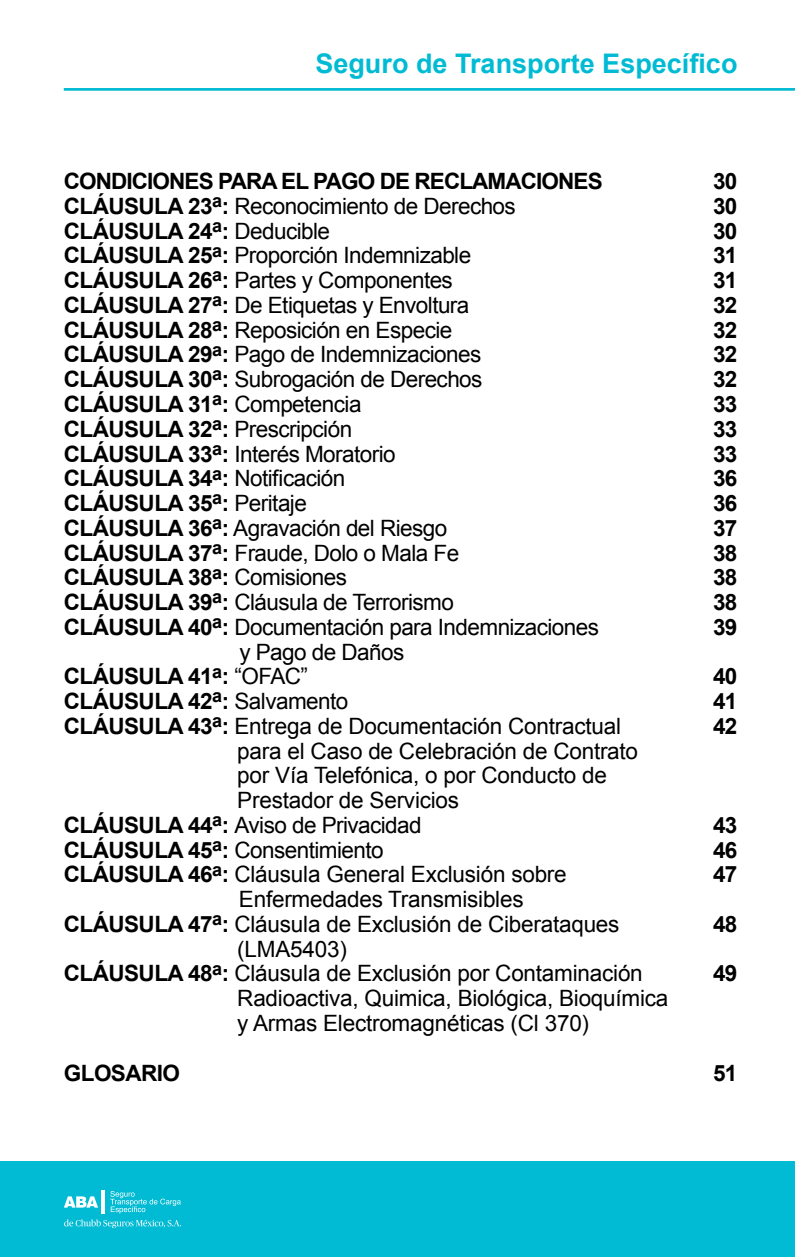
<style>
.page{position:relative;width:795px;height:1257px;background:#fff}
.page>*{position:absolute;margin:0;border:0;box-sizing:border-box;transform-origin:0 0}
.t1{font:700 27px "Arial";color:#00bbd3}
.t2{font:22.5px "Arial";letter-spacing:-.025em;color:#000}
.t3{font:700 22.5px/24.8px "Arial";letter-spacing:-.025em;color:#000;text-align:justify}
.s1{font-weight:700}
.s2{font-weight:400}
</style>
<div class="page">
<div style="left:0;top:1161px;width:794px;height:95px;background:#00bbd3"></div>
<hr style="left:64px;top:88px;width:730px;height:2px;background:#00bbd3">
<svg style="left:110px;top:1190px;width:71px;height:23px"></svg>
<svg style="left:64px;top:1196px;width:34px;height:11px"></svg>
<hr style="left:101px;top:1190px;width:4px;height:23px;background:#fff">
<svg style="left:64px;top:1219px;width:117px;height:9px"></svg>
<p class="t1" style="left:315px;top:45px;width:423px">Seguro de Transporte Específico</p>
<p class="t3" style="left:64px;top:169px;width:540px">CONDICIONES PARA EL PAGO DE RECLAMACIONES</p>
<p class="t2" style="left:64px;top:191px;width:453px"><span class="s1">CLÁUSULA 23</span><sup>a</sup><span class="s1">:</span> Reconocimiento de Derechos</p>
<p class="t3" style="left:64px;top:219px;width:267px">CLÁUSULA 24<sup>a</sup>: <span class="s2">Deducible</span></p>
<p class="t2" style="left:64px;top:241px;width:408px"><span class="s1">CLÁUSULA 25</span><sup>a</sup><span class="s1">:</span> Proporción Indemnizable</p>
<p class="t2" style="left:64px;top:265px;width:390px"><span class="s1">CLÁUSULA 26</span><sup>a</sup><span class="s1">:</span> Partes y Componentes</p>
<p class="t2" style="left:64px;top:290px;width:407px"><span class="s1">CLÁUSULA 27</span><sup>a</sup><span class="s1">:</span> De Etiquetas y Envoltura</p>
<p class="t2" style="left:64px;top:315px;width:390px"><span class="s1">CLÁUSULA 28</span><sup>a</sup><span class="s1">:</span> Reposición en Especie</p>
<p class="t2" style="left:64px;top:340px;width:418px"><span class="s1">CLÁUSULA 29</span><sup>a</sup><span class="s1">:</span> Pago de Indemnizaciones</p>
<p class="t2" style="left:64px;top:364px;width:420px"><span class="s1">CLÁUSULA 30</span><sup>a</sup><span class="s1">:</span> Subrogación de Derechos</p>
<p class="t3" style="left:64px;top:392px;width:299px">CLÁUSULA 31<sup>a</sup>: <span class="s2">Competencia</span></p>
<p class="t2" style="left:64px;top:414px;width:290px"><span class="s1">CLÁUSULA 32</span><sup>a</sup><span class="s1">:</span> Prescripción</p>
<p class="t2" style="left:64px;top:439px;width:333px"><span class="s1">CLÁUSULA 33</span><sup>a</sup><span class="s1">:</span> Interés Moratorio</p>
<p class="t2" style="left:64px;top:463px;width:283px"><span class="s1">CLÁUSULA 34</span><sup>a</sup><span class="s1">:</span> Notificación</p>
<p class="t3" style="left:64px;top:491px;width:244px">CLÁUSULA 35<sup>a</sup>: <span class="s2">Peritaje</span></p>
<p class="t2" style="left:64px;top:513px;width:385px"><span class="s1">CLÁUSULA 36</span><sup>a</sup><span class="s1">:</span> Agravación del Riesgo</p>
<p class="t2" style="left:64px;top:538px;width:396px"><span class="s1">CLÁUSULA 37</span><sup>a</sup><span class="s1">:</span> Fraude, Dolo o Mala Fe</p>
<p class="t3" style="left:64px;top:565px;width:284px">CLÁUSULA 38<sup>a</sup>: <span class="s2">Comisiones</span></p>
<p class="t2" style="left:64px;top:587px;width:391px"><span class="s1">CLÁUSULA 39</span><sup>a</sup><span class="s1">:</span> Cláusula de Terrorismo</p>
<p class="t2" style="left:64px;top:612px;width:536px"><span class="s1">CLÁUSULA 40</span><sup>a</sup><span class="s1">:</span> Documentación para Indemnizaciones</p>
<p class="t2" style="left:239px;top:637px;width:166px">y Pago de Daños</p>
<p class="t3" style="left:64px;top:664px;width:245px">CLÁUSULA 41<sup>a</sup>: <span class="s2">“OFAC”</span></p>
<p class="t3" style="left:64px;top:689px;width:286px">CLÁUSULA 42<sup>a</sup>: <span class="s2">Salvamento</span></p>
<p class="t2" style="left:64px;top:711px;width:558px"><span class="s1">CLÁUSULA 43</span><sup>a</sup><span class="s1">:</span> Entrega de Documentación Contractual</p>
<p class="t2" style="left:237px;top:736px;width:402px">para el Caso de Celebración de Contrato</p>
<p class="t2" style="left:237px;top:760px;width:371px">por Vía Telefónica, o por Conducto de</p>
<p class="t2" style="left:237px;top:785px;width:223px">Prestador de Servicios</p>
<p class="t2" style="left:64px;top:810px;width:359px"><span class="s1">CLÁUSULA 44</span><sup>a</sup><span class="s1">:</span> Aviso de Privacidad</p>
<p class="t2" style="left:64px;top:835px;width:321px"><span class="s1">CLÁUSULA 45</span><sup>a</sup><span class="s1">:</span> Consentimiento</p>
<p class="t2" style="left:64px;top:859px;width:504px"><span class="s1">CLÁUSULA 46</span><sup>a</sup><span class="s1">:</span> Cláusula General Exclusión sobre</p>
<p class="t2" style="left:239px;top:884px;width:286px">Enfermedades Transmisibles</p>
<p class="t2" style="left:64px;top:909px;width:557px"><span class="s1">CLÁUSULA 47</span><sup>a</sup><span class="s1">:</span> Cláusula de Exclusión de Ciberataques</p>
<p class="t2" style="left:237px;top:934px;width:111px">(LMA5403)</p>
<p class="t2" style="left:64px;top:958px;width:580px"><span class="s1">CLÁUSULA 48</span><sup>a</sup><span class="s1">:</span> Cláusula de Exclusión por Contaminación</p>
<p class="t2" style="left:237px;top:983px;width:432px">Radioactiva, Quimica, Biológica, Bioquímica</p>
<p class="t2" style="left:237px;top:1008px;width:353px">y Armas Electromagnéticas (Cl 370)</p>
<p class="t3" style="left:64px;top:1060px;width:118px">GLOSARIO</p>
<p class="t3" style="left:712px;top:169px;width:26px">30<br>30<br>30<br>31<br>31<br>32<br>32<br>32<br>32<br>33<br>33<br>33<br>36<br>36<br>37<br>38<br>38<br>38<br>39</p>
<p class="t3" style="left:712px;top:664px;width:26px">40<br>41<br>42</p>
<p class="t3" style="left:712px;top:813px;width:26px">43<br>46<br>47</p>
<p class="t3" style="left:712px;top:912px;width:26px">48</p>
<p class="t3" style="left:712px;top:961px;width:26px">49</p>
<p class="t3" style="left:712px;top:1060px;width:26px">51</p>
</div>
